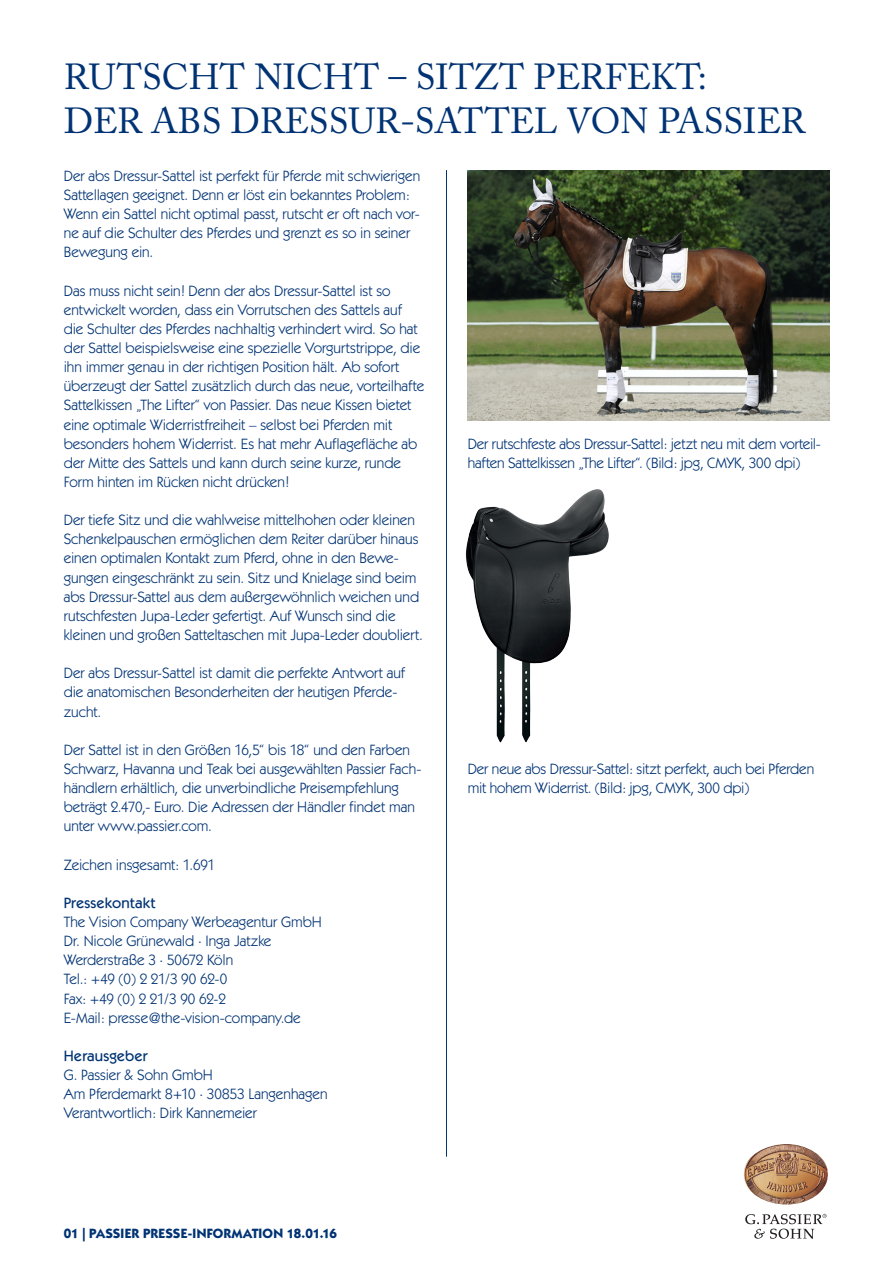
<style>
.page{position:relative;width:893px;height:1263px;background:#fff}
.page>*{position:absolute;margin:0;border:0;box-sizing:border-box;transform-origin:0 0}
.t1{font:36px/43.2px "Adobe Caslon";color:#013374}
.Copy{font:15px/19.2px "Itc Kabel";color:#013374}
.Bildunterschrift{font:15px/19.2px "Itc Kabel";letter-spacing:-.01em;color:#013374}
.t2{font:700 13.5px "Itc Kabel";letter-spacing:.015em;color:#013374}
.s1{font-weight:500}
</style>
<div class="page">
<svg style="left:745px;top:1214px;width:82px;height:25px"></svg>
<img style="left:744px;top:1144px;width:84px;height:60px">
<hr style="left:446px;top:170px;width:1px;height:987px;background:#013374">
<img style="left:468px;top:170px;width:361px;height:251px">
<img style="left:465px;top:489px;width:144px;height:254px">
<p class="t1" style="left:64px;top:56px;width:743px">RUTSCHT NICHT – SITZT PERFEKT:<br>DER ABS DRESSUR-SATTEL VON PASSIER</p>
<p class="Copy" style="left:64px;top:166px;width:358px">Der abs Dressur-Sattel ist perfekt für Pferde mit schwierigen Sattellagen geeignet. Denn er löst ein bekanntes Problem:<br>Wenn ein Sattel nicht optimal passt, rutscht er oft nach vor&shy;ne auf die Schulter des Pferdes und grenzt es so in seiner Bewegung ein.</p>
<p class="Copy" style="left:64px;top:281px;width:362px">Das muss nicht sein! Denn der abs Dressur-Sattel ist so entwickelt worden, dass ein Vorrutschen des Sattels auf die Schulter des Pferdes nachhaltig verhindert wird. So hat der Sattel beispielsweise eine spezielle Vorgurtstrippe, die ihn immer genau in der richtigen Position hält. Ab sofort überzeugt der Sattel zusätzlich durch das neue, vorteilhafte Sattelkissen „The Lifter“ von Passier. Das neue Kissen bietet eine optimale Widerristfreiheit – selbst bei Pferden mit besonders hohem Widerrist. Es hat mehr Auflagefläche ab der Mitte des Sattels und kann durch seine kurze, runde Form hinten im Rücken nicht drücken!</p>
<p class="Copy" style="left:64px;top:510px;width:361px">Der tiefe Sitz und die wahlweise mittelhohen oder kleinen Schenkelpauschen ermöglichen dem Reiter darüber hinaus einen optimalen Kontakt zum Pferd, ohne in den Bewe&shy;gungen eingeschränkt zu sein. Sitz und Knielage sind beim abs Dressur-Sattel aus dem außergewöhnlich weichen und rutschfesten Jupa-Leder gefertigt. Auf Wunsch sind die kleinen und großen Satteltaschen mit Jupa-Leder doubliert.</p>
<p class="Copy" style="left:64px;top:664px;width:343px">Der abs Dressur-Sattel ist damit die perfekte Antwort auf die anatomischen Besonderheiten der heutigen Pferde&shy;zucht.</p>
<p class="Copy" style="left:64px;top:740px;width:359px">Der Sattel ist in den Größen 16,5“ bis 18“ und den Farben Schwarz, Havanna und Teak bei ausgewählten Passier Fach&shy;händlern erhältlich, die unverbindliche Preisempfehlung beträgt 2.470,- Euro. Die Adressen der Händler findet man unter www.passier.com.</p>
<p class="Copy" style="left:64px;top:855px;width:153px">Zeichen insgesamt: 1.691</p>
<p class="Copy" style="left:64px;top:893px;width:260px"><span class="s1">Pressekontakt<br></span>The Vision Company Werbeagentur GmbH<br>Dr. Nicole Grünewald · Inga Jatzke<br>Werderstraße 3 · 50672 Köln<br>Tel.: +49 (0) 2 21/3 90 62-0<br>Fax: +49 (0) 2 21/3 90 62-2<br>E-Mail: presse@the-vision-company.de</p>
<p class="Copy" style="left:64px;top:1046px;width:265px"><span class="s1">Herausgeber<br></span>G. Passier &amp; Sohn GmbH<br>Am Pferdemarkt 8+10 · 30853 Langenhagen<br>Verantwortlich: Dirk Kannemeier</p>
<p class="t2" style="left:64px;top:1225px;width:275px">01 | PASSIER PRESSE-INFORMATION 18.01.16</p>
<p class="Bildunterschrift" style="left:468px;top:434px;width:355px">Der rutschfeste abs Dressur-Sattel: jetzt neu mit dem vorteil&shy;haften Sattelkissen „The Lifter“. (Bild: jpg, CMYK, 300 dpi)</p>
<p class="Bildunterschrift" style="left:468px;top:759px;width:348px">Der neue abs Dressur-Sattel: sitzt perfekt, auch bei Pferden mit hohem Widerrist. (Bild: jpg, CMYK, 300 dpi)</p>
</div>
